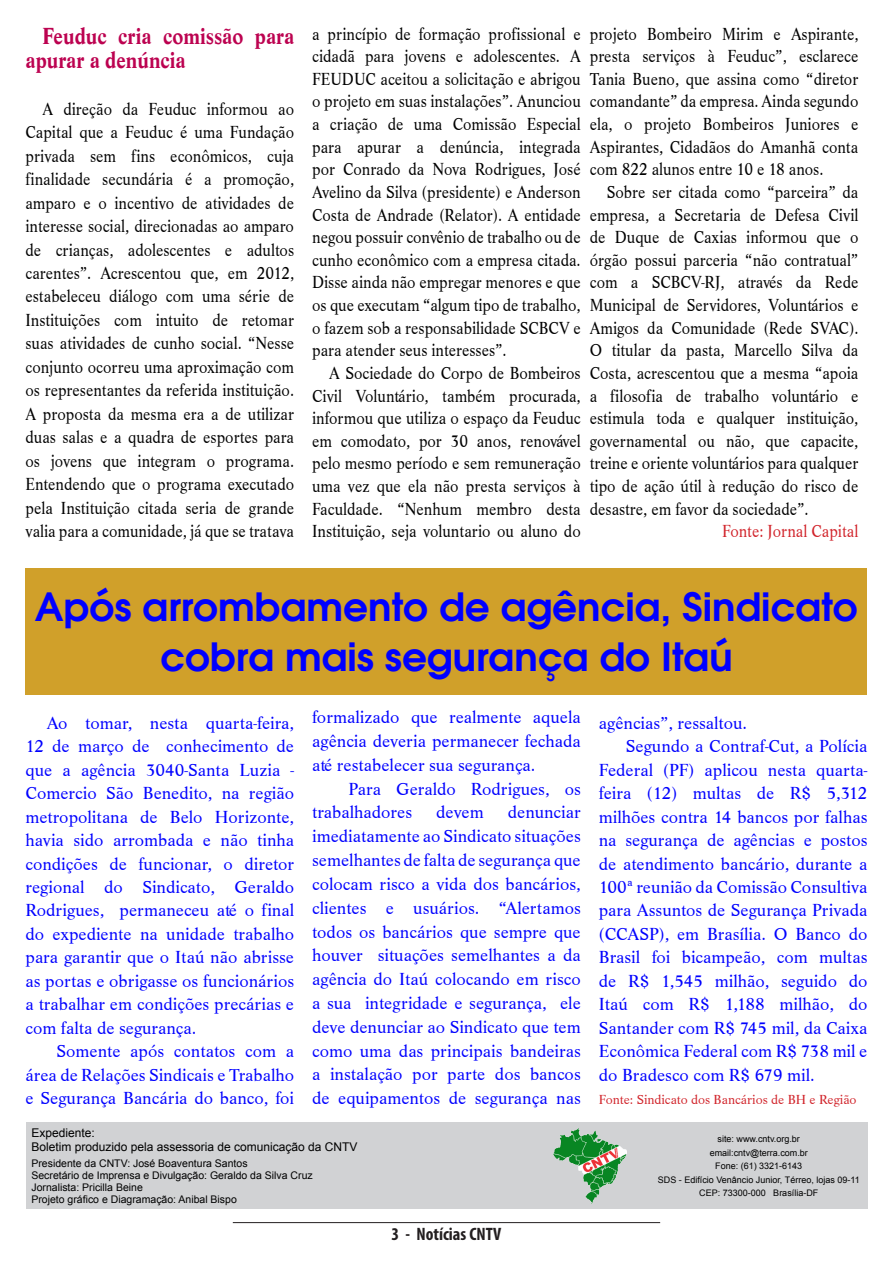
<style>
.page{position:relative;width:893px;height:1263px;background:#fff}
.page>*{position:absolute;margin:0;border:0;box-sizing:border-box;transform-origin:0 0}
.t1{font:600 39px/49.5px "Avant Garde";color:#00f;text-align:center}
.t2{font:700 24px/23.4px "Life T";color:#bc0250;scale:.9 1}
.t3{font:18px/22.6px "Life T";color:#000;text-align:justify;scale:.9 1}
.t4{font:18px/23.4px "Life T";color:#00f;text-align:justify}
.t5{font:18px "Life T";color:#d1232a;scale:.9 1}
.t6{font:700 condensed 18px "Myriad Pro";color:#231f20}
.t7{font:13.5px "Life T";color:#d1232a}
.t8{font:12px "Arial";color:#000}
.t9{font:10.5px "Arial";color:#000}
.t10{font:9px "Arial";color:#000}
</style>
<div class="page">
<hr style="left:233px;top:1222px;width:427px;height:1px;background:#231f20">
<div style="left:26px;top:568px;width:841px;height:126px;background:#d0a02a"></div>
<div style="left:26px;top:1123px;width:841px;height:86px;background:#d1d2d4"></div>
<img style="left:553px;top:1128px;width:73px;height:76px">
<p class="t2" style="left:26px;top:25px;width:300px;text-indent:17px">Feuduc cria comissão para apurar a denúncia</p>
<p class="t3" style="left:26px;top:97px;width:300px;line-height:23.4px;text-indent:17px">A direção da Feuduc informou ao Capital que a Feuduc é uma Fundação privada sem fins econômicos, cuja finalidade secundária é a promoção, amparo e o incentivo de atividades de interesse social, direcionadas ao amparo de crianças, adolescentes e adultos carentes”. Acrescentou que, em 2012, estabeleceu diálogo com uma série de Instituições com intuito de retomar suas atividades de cunho social. “Nesse conjunto ocorreu uma aproximação com os representantes da referida instituição.<br>A proposta da mesma era a de utilizar duas salas e a quadra de esportes para os jovens que integram o programa.<br>Entendendo que o programa executado pela Instituição citada seria de grande valia para a comunidade, já que se tratava</p>
<p class="t3" style="left:312px;top:22px;width:300px">a princípio de formação profissional e cidadã para jovens e adolescentes. A FEUDUC aceitou a solicitação e abrigou o projeto em suas instalações”. Anunciou a criação de uma Comissão Especial para apurar a denúncia, integrada por Conrado da Nova Rodrigues, José Avelino da Silva (presidente) e Anderson Costa de Andrade (Relator). A entidade negou possuir convênio de trabalho ou de cunho econômico com a empresa citada.<br>Disse ainda não empregar menores e que os que executam “algum tipo de trabalho, o fazem sob a responsabilidade SCBCV e para atender seus interesses”.</p>
<p class="t3" style="left:312px;top:362px;width:300px;text-indent:17px">A Sociedade do Corpo de Bombeiros Civil Voluntário, também procurada, informou que utiliza o espaço da Feuduc em comodato, por 30 anos, renovável pelo mesmo período e sem remuneração uma vez que ela não presta serviços à Faculdade. “Nenhum membro desta Instituição, seja voluntario ou aluno do</p>
<p class="t3" style="left:590px;top:22px;width:300px">projeto Bombeiro Mirim e Aspirante, presta serviços à Feuduc”, esclarece Tania Bueno, que assina como “diretor comandante” da empresa. Ainda segundo ela, o projeto Bombeiros Juniores e Aspirantes, Cidadãos do Amanhã conta com 822 alunos entre 10 e 18 anos.</p>
<p class="t3" style="left:590px;top:181px;width:300px;text-indent:17px">Sobre ser citada como “parceira” da empresa, a Secretaria de Defesa Civil de Duque de Caxias informou que o órgão possui parceria “não contratual” com a SCBCV-RJ, através da Rede Municipal de Servidores, Voluntários e Amigos da Comunidade (Rede SVAC).<br>O titular da pasta, Marcello Silva da Costa, acrescentou que a mesma “apoia a filosofia de trabalho voluntário e estimula toda e qualquer instituição, governamental ou não, que capacite, treine e oriente voluntários para qualquer tipo de ação útil à redução do risco de desastre, em favor da sociedade”.</p>
<p class="t5" style="left:722px;top:521px;width:153px">Fonte: Jornal Capital</p>
<p class="t1" style="left:35px;top:582px;width:824px">Após arrombamento de agência, Sindicato cobra mais segurança do Itaú</p>
<p class="t4" style="left:26px;top:711px;width:270px;text-indent:21px">Ao tomar, nesta quarta-feira, 12 de março de conhecimento de que a agência 3040-Santa Luzia - Comercio São Benedito, na região metropolitana de Belo Horizonte, havia sido arrombada e não tinha condições de funcionar, o diretor regional do Sindicato, Geraldo Rodrigues, permaneceu até o final do expediente na unidade trabalho para garantir que o Itaú não abrisse as portas e obrigasse os funcionários a trabalhar em condições precárias e com falta de segurança.</p>
<p class="t4" style="left:26px;top:1040px;width:270px;text-indent:31px">Somente após contatos com a área de Relações Sindicais e Trabalho e Segurança Bancária do banco, foi</p>
<p class="t4" style="left:312px;top:705px;width:270px;line-height:23.9px">formalizado que realmente aquela agência deveria permanecer fechada até restabelecer sua segurança.</p>
<p class="t4" style="left:312px;top:777px;width:270px;line-height:23.9px;text-indent:36px">Para Geraldo Rodrigues, os trabalhadores</p>
<p class="t4" style="left:599px;top:711px;width:150px">agências”, ressaltou.</p>
<p class="t4" style="left:599px;top:735px;width:270px;text-indent:27px">Segundo a Contraf-Cut, a Polícia Federal (PF) aplicou nesta quarta&shy;feira (12) multas de R$ 5,312 milhões contra 14 bancos por falhas na segurança de agências e postos de atendimento bancário, durante a 100ª reunião da Comissão Consultiva para Assuntos de Segurança Privada (CCASP), em Brasília. O Banco do Brasil foi bicampeão, com multas de R$ 1,545 milhão, seguido do Itaú com R$ 1,188 milhão, do Santander com R$ 745 mil, da Caixa Econômica Federal com R$ 738 mil e do Bradesco com R$ 679 mil.</p>
<p class="t7" style="left:599px;top:1092px;width:259px">Fonte: Sindicato dos Bancários de BH e Região</p>
<p class="t4" style="left:312px;top:801px;width:270px;line-height:23.9px;text-indent:196px">denunciar imediatamente ao Sindicato situações semelhantes de falta de segurança que colocam risco a vida dos bancários, clientes e usuários. “Alertamos todos os bancários que sempre que houver situações semelhantes a da agência do Itaú colocando em risco a sua integridade e segurança, ele deve denunciar ao Sindicato que tem como uma das principais bandeiras a instalação por parte dos bancos de equipamentos de segurança nas</p>
<p class="t4" style="left:436px;top:801px;width:49px">devem</p>
<p class="t8" style="left:31px;top:1125px;width:65px">Expediente:</p>
<p class="t8" style="left:31px;top:1139px;width:328px">Boletim produzido pela assessoria de comunicação da CNTV</p>
<p class="t9" style="left:31px;top:1156px;width:218px">Presidente da CNTV: José Boaventura Santos</p>
<p class="t9" style="left:31px;top:1168px;width:283px">Secretário de Imprensa e Divulgação: Geraldo da Silva Cruz</p>
<p class="t9" style="left:31px;top:1180px;width:113px">Jornalista: Pricilla Beine</p>
<p class="t9" style="left:31px;top:1192px;width:207px">Projeto gráfico e Diagramação: Anibal Bispo</p>
<p class="t6" style="left:392px;top:1223px;width:111px">3 - Notícias CNTV</p>
<p class="t10" style="left:718px;top:1133px;width:84px">site: www.cntv.org.br</p>
<p class="t10" style="left:710px;top:1147px;width:100px">email:cntv@terra.com.br</p>
<p class="t10" style="left:715px;top:1160px;width:89px">Fone: (61) 3321-6143</p>
<p class="t10" style="left:658px;top:1174px;width:203px">SDS - Edifício Venâncio Junior, Térreo, lojas 09-11</p>
<p class="t10" style="left:699px;top:1187px;width:121px">CEP: 73300-000 Brasília-DF</p>
</div>
